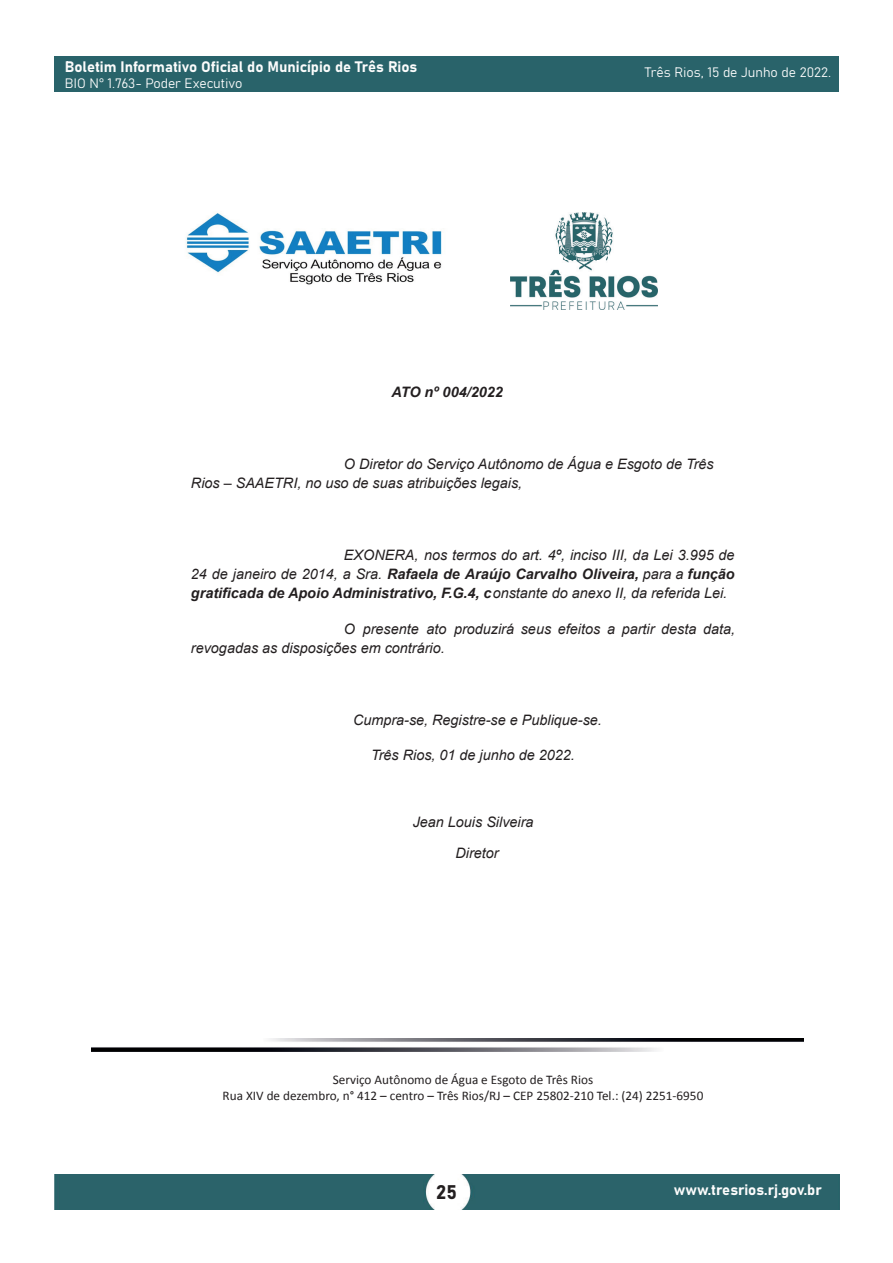
<style>
.page{position:relative;width:893px;height:1263px;background:#fff}
.page>*{position:absolute;margin:0;border:0;box-sizing:border-box;transform-origin:0 0}
.t1{font:19.5px "Bahnschrift";color:#231f20}
.t2{font:15px "Bahnschrift";color:#fcfcfc}
.t3{font:italic 14.4px/19px "Arial";color:#231f20}
.t4{font:italic 700 14.4px "Arial";color:#231f20}
.t5{font:13.5px "Bahnschrift";color:#fcfcfc}
.t6{font:13.2px/16px "Calibri";color:#231f20;text-align:center}
.s1{font-weight:700}
</style>
<div class="page">
<div style="left:54px;top:56px;width:785px;height:35px;background:#29636a"></div>
<div style="left:54px;top:1175px;width:785px;height:35px;background:#2b636a"></div>
<img style="left:510px;top:212px;width:147px;height:97px">
<img style="left:91px;top:1038px;width:712px;height:13px">
<img style="left:186px;top:213px;width:256px;height:72px">
<p class="t2" style="left:65px;top:56px;width:354px">Boletim Informativo Oficial do Município de Três Rios</p>
<p class="t5" style="left:645px;top:62px;width:188px">Três Rios, 15 de Junho de 2022.</p>
<p class="t5" style="left:65px;top:73px;width:179px">BIO N° 1.763- Poder Executivo</p>
<p class="t4" style="left:391px;top:383px;width:113px">ATO nº 004/2022</p>
<p class="t3" style="left:191px;top:455px;width:524px;text-indent:153px">O Diretor do Serviço Autônomo de Água e Esgoto de Três<br>Rios – SAAETRI, no uso de suas atribuições legais,</p>
<p class="t3" style="left:191px;top:545px;width:545px;text-align:justify;text-indent:153px">EXONERA, nos termos do art. 4º, inciso III, da Lei 3.995 de 24 de janeiro de 2014, a Sra. <span class="s1">Rafaela de Araújo Carvalho Oliveira,</span> para a <span class="s1">função gratificada de Apoio Administrativo, F.G.4, c</span>onstante do anexo II, da referida Lei.</p>
<p class="t3" style="left:191px;top:619px;width:546px;text-indent:153px">O presente ato produzirá seus efeitos a partir desta data, revogadas as disposições em contrário.</p>
<p class="t3" style="left:353px;top:710px;width:250px">Cumpra-se, Registre-se e Publique-se.</p>
<p class="t3" style="left:371px;top:746px;width:205px">Três Rios, 01 de junho de 2022.</p>
<p class="t3" style="left:413px;top:807px;width:122px;line-height:31px;text-align:center">Jean Louis Silveira<br>Diretor</p>
<p class="t6" style="left:223px;top:1071px;width:482px">Serviço Autônomo de Água e Esgoto de Três Rios<br>Rua XIV de dezembro, n° 412 – centro – Três Rios/RJ – CEP 25802-210 Tel.: (24) 2251-6950</p>
<h1 class="t1" style="left:436px;top:1178px;width:22px">25</h1>
<p class="t2" style="left:674px;top:1178px;width:149px">www.tresrios.rj.gov.br</p>
</div>
